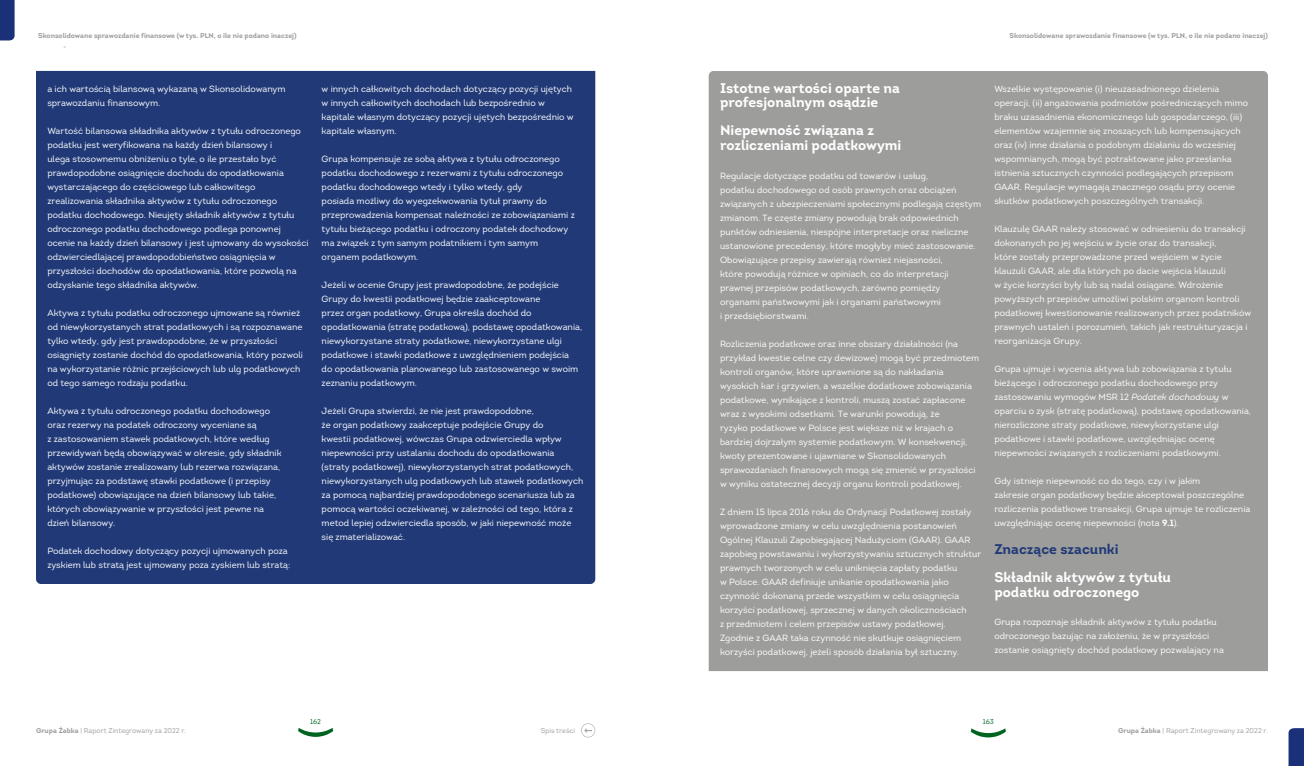
<style>
.page{position:relative;width:1304px;height:766px;background:#fff}
.page>*{position:absolute;margin:0;border:0;box-sizing:border-box;transform-origin:0 0}
.t1{font:700 14px/14px "Intro";color:#fff}
.t2{font:9px/14px "Intro";color:#fff}
.t3{font:7.5px "Intro";color:#13612d}
.t4{font:700 7px "Intro";color:#9d9d9c}
.t5{font:7px "Intro";color:#9d9d9c}
.t6{font:7px "Intro";color:#006420}
.s1{font-style:italic}
.s2{font-weight:700}
.s3{color:#213a77}
</style>
<div class="page">
<svg style="left:298px;top:727px;width:35px;height:9px"></svg>
<svg style="left:971px;top:728px;width:35px;height:9px"></svg>
<svg style="left:0;top:0;width:15px;height:40px"></svg>
<svg style="left:1288px;top:728px;width:16px;height:37px"></svg>
<div style="left:36px;top:71px;width:559px;height:513px;background:#213a77"></div>
<div style="left:709px;top:71px;width:559px;height:600px;background:#9d9d9c"></div>
<svg style="left:581px;top:723px;width:14px;height:14px"></svg>
<p class="t4" style="left:38px;top:31px;width:107px">Skonsolidowane sprawozdanie f</p>
<p class="t4" style="left:177px;top:31px;width:121px">(w tys. PLN, o ile nie podano inaczej)</p>
<p class="t4" style="left:1010px;top:31px;width:260px">Skonsolidowane sprawozdanie fi ansowe ( tys. PLN, o ile nie podano naczej)</p>
<p class="t2" style="left:47px;top:81px;width:240px">a ich wartością bilansową wykazaną w Skonsolidowanym sprawozdaniu finansowym.</p>
<p class="t2" style="left:47px;top:123px;width:263px">Wartość bilansowa składnika aktywów z tytułu odroczonego podatku jest weryfikowana na każdy dzień bilansowy i<br>ulega stosownemu obniżeniu o tyle, o ile przestało być prawdopodobne osiągnięcie dochodu do opodatkowania wystarczającego do częściowego lub całkowitego zrealizowania składnika aktywów z tytułu odroczonego podatku dochodowego. Nieujęty składnik aktywów z tytułu odroczonego podatku dochodowego podlega ponownej ocenie na każdy dzień bilansowy i jest ujmowany do wysokości odzwierciedlającej prawdopodobieństwo osiągnięcia w przyszłości dochodów do opodatkowania, które pozwolą na odzyskanie tego składnika aktywów.</p>
<p class="t2" style="left:47px;top:305px;width:257px">Aktywa z tytułu podatku odroczonego ujmowane są również od niewykorzystanych strat podatkowych i są rozpoznawane tylko wtedy, gdy jest prawdopodobne, że w przyszłości osiągnięty zostanie dochód do opodatkowania, który pozwoli na wykorzystanie różnic przejściowych lub ulg podatkowych od tego samego rodzaju podatku.</p>
<p class="t2" style="left:47px;top:403px;width:236px">Aktywa z tytułu odroczonego podatku dochodowego oraz rezerwy na podatek odroczony wyceniane są<br>z zastosowaniem stawek podatkowych, które według przewidywań będą obowiązywać w okresie, gdy składnik aktywów zostanie zrealizowany lub rezerwa rozwiązana, przyjmując za podstawę stawki podatkowe (i przepisy podatkowe) obowiązujące na dzień bilansowy lub takie, których obowiązywanie w przyszłości jest pewne na dzień bilansowy.</p>
<p class="t2" style="left:47px;top:543px;width:244px">Podatek dochodowy dotyczący pozycji ujmowanych poza zyskiem lub stratą jest ujmowany poza zyskiem lub stratą:</p>
<p class="t2" style="left:322px;top:81px;width:254px">w innych całkowitych dochodach dotyczący pozycji ujętych w innych całkowitych dochodach lub bezpośrednio w kapitale własnym dotyczący pozycji ujętych bezpośrednio w kapitale własnym.</p>
<p class="t2" style="left:322px;top:151px;width:255px">Grupa kompensuje ze sobą aktywa z tytułu odroczonego podatku dochodowego z rezerwami z tytułu odroczonego podatku dochodowego wtedy i tylko wtedy, gdy<br>posiada możliwy do wyegzekwowania tytuł prawny do przeprowadzenia kompensat należności ze zobowiązaniami z tytułu bieżącego podatku i odroczony podatek dochodowy ma związek z tym samym podatnikiem i tym samym organem podatkowym.</p>
<p class="t2" style="left:322px;top:278px;width:262px">Jeżeli w ocenie Grupy jest prawdopodobne, że podejście Grupy do kwestii podatkowej będzie zaakceptowane<br>przez organ podatkowy, Grupa określa dochód do opodatkowania (stratę podatkową), podstawę opodatkowania, niewykorzystane straty podatkowe, niewykorzystane ulgi podatkowe i stawki podatkowe z uwzględnieniem podejścia<br>do opodatkowania planowanego lub zastosowanego w swoim zeznaniu podatkowym.</p>
<p class="t2" style="left:322px;top:404px;width:263px">Jeżeli Grupa stwierdzi, że nie jest prawdopodobne,<br>że organ podatkowy zaakceptuje podejście Grupy do<br>kwestii podatkowej, wówczas Grupa odzwierciedla wpływ niepewności przy ustalaniu dochodu do opodatkowania (straty podatkowej), niewykorzystanych strat podatkowych, niewykorzystanych ulg podatkowych lub stawek podatkowych za pomocą najbardziej prawdopodobnego scenariusza lub za pomocą wartości oczekiwanej, w zależności od tego, która z metod lepiej odzwierciedla sposób, w jaki niepewność może się zmaterializować.</p>
<p class="t1" style="left:720px;top:81px;width:181px">Istotne wartości oparte na profesjonalnym osądzie</p>
<p class="t1" style="left:720px;top:123px;width:183px;line-height:15px">Niepewność związana z rozliczeniami podatkowymi</p>
<p class="t2" style="left:720px;top:168px;width:263px">Regulacje dotyczące podatku od towarów i usług,<br>podatku dochodowego od osób prawnych oraz obciążeń związanych z ubezpieczeniami społecznymi podlegają częstym zmianom. Te częste zmiany powodują brak odpowiednich punktów odniesienia, niespójne interpretacje oraz nieliczne ustanowione precedensy, które mogłyby mieć zastosowanie.<br>Obowiązujące przepisy zawierają również niejasności,<br>które powodują różnice w opiniach, co do interpretacji prawnej przepisów podatkowych, zarówno pomiędzy organami państwowymi jak i organami państwowymi<br>i przedsiębiorstwami.</p>
<p class="t2" style="left:720px;top:336px;width:261px">Rozliczenia podatkowe oraz inne obszary działalności (na przykład kwestie celne czy dewizowe) mogą być przedmiotem kontroli organów, które uprawnione są do nakładania wysokich kar i grzywien, a wszelkie dodatkowe zobowiązania podatkowe, wynikające z kontroli, muszą zostać zapłacone wraz z wysokimi odsetkami. Te warunki powodują, że<br>ryzyko podatkowe w Polsce jest większe niż w krajach o bardziej dojrzałym systemie podatkowym. W konsekwencji, kwoty prezentowane i ujawniane w Skonsolidowanych sprawozdaniach finansowych mogą się zmienić w przyszłości w wyniku ostatecznej decyzji organu kontroli podatkowej.</p>
<p class="t2" style="left:720px;top:504px;width:263px">Z dniem 15 lipca 2016 roku do Ordynacji Podatkowej zostały wprowadzone zmiany w celu uwzględnienia postanowień Ogólnej Klauzuli Zapobiegającej Nadużyciom (GAAR). GAAR zapobieg powstawaniu i wykorzystywaniu sztucznych struktur prawnych tworzonych w celu uniknięcia zapłaty podatku<br>w Polsce. GAAR definiuje unikanie opodatkowania jako czynność dokonaną przede wszystkim w celu osiągnięcia korzyści podatkowej, sprzecznej w danych okolicznościach<br>z przedmiotem i celem przepisów ustawy podatkowej.<br>Zgodnie z GAAR taka czynność nie skutkuje osiągnięciem korzyści podatkowej, jeżeli sposób działania był sztuczny.</p>
<p class="t2" style="left:994px;top:81px;width:255px">Wszelkie występowanie (i) nieuzasadnionego dzielenia operacji, (ii) angażowania podmiotów pośredniczących mimo braku uzasadnienia ekonomicznego lub gospodarczego, (iii) elementów wzajemnie się znoszących lub kompensujących oraz (iv) inne działania o podobnym działaniu do wcześniej wspomnianych, mogą być potraktowane jako przesłanka istnienia sztucznych czynności podlegających przepisom GAAR. Regulacje wymagają znacznego osądu przy ocenie skutków podatkowych poszczególnych transakcji.</p>
<p class="t2" style="left:994px;top:222px;width:258px">Klauzulę GAAR należy stosować w odniesieniu do transakcji dokonanych po jej wejściu w życie oraz do transakcji,<br>które zostały przeprowadzone przed wejściem w życie klauzuli GAAR, ale dla których po dacie wejścia klauzuli<br>w życie korzyści były lub są nadal osiągane. Wdrożenie powyższych przepisów umożliwi polskim organom kontroli podatkowej kwestionowanie realizowanych przez podatników prawnych ustaleń i porozumień, takich jak restrukturyzacja i reorganizacja Grupy.</p>
<p class="t2" style="left:994px;top:362px;width:258px">Grupa ujmuje i wycenia aktywa lub zobowiązania z tytułu bieżącego i odroczonego podatku dochodowego przy zastosowaniu wymogów MSR 12 <span class="s1">Podatek dochodowy</span> w oparciu o zysk (stratę podatkową), podstawę opodatkowania, nierozliczone straty podatkowe, niewykorzystane ulgi podatkowe i stawki podatkowe, uwzględniając ocenę niepewności związanych z rozliczeniami podatkowymi.</p>
<p class="t2" style="left:994px;top:474px;width:257px">Gdy istnieje niepewność co do tego, czy i w jakim<br>zakresie organ podatkowy będzie akceptował poszczególne rozliczenia podatkowe transakcji, Grupa ujmuje te rozliczenia uwzględniając ocenę niepewności (nota <span class="s2">9.1</span>).</p>
<p class="t1" style="left:994px;top:535px;width:178px;line-height:27.5px"><span class="s3">Znaczące szacunki<br></span>Składnik aktywów z tytułu</p>
<p class="t1" style="left:994px;top:584px;width:147px">podatku odroczonego</p>
<p class="t2" style="left:994px;top:614px;width:231px">Grupa rozpoznaje składnik aktywów z tytułu podatku odroczonego bazując na założeniu, że w przyszłości zostanie osiągnięty dochód podatkowy pozwalający na</p>
<p class="t3" style="left:306px;top:715px;width:20px">0200</p>
<p class="t3" style="left:980px;top:715px;width:19px">0201</p>
<p class="t6" style="left:310px;top:716px;width:12px">162</p>
<p class="t6" style="left:983px;top:717px;width:13px">163</p>
<p class="t5" style="left:36px;top:726px;width:151px"><span class="s2">Grupa Żabka</span> | Raport Zin egrowany za 2022 r.</p>
<p class="t5" style="left:1118px;top:726px;width:151px"><span class="s2">Grupa Żabka</span> | Raport Zintegrowany za 2022 r.</p>
<p class="t5" style="left:36px;top:726px;width:105px"><span class="s2">Żabka</span> | Integrated Report 2022</p>
<p class="t5" style="left:541px;top:726px;width:36px">Spis treści</p>
</div>
